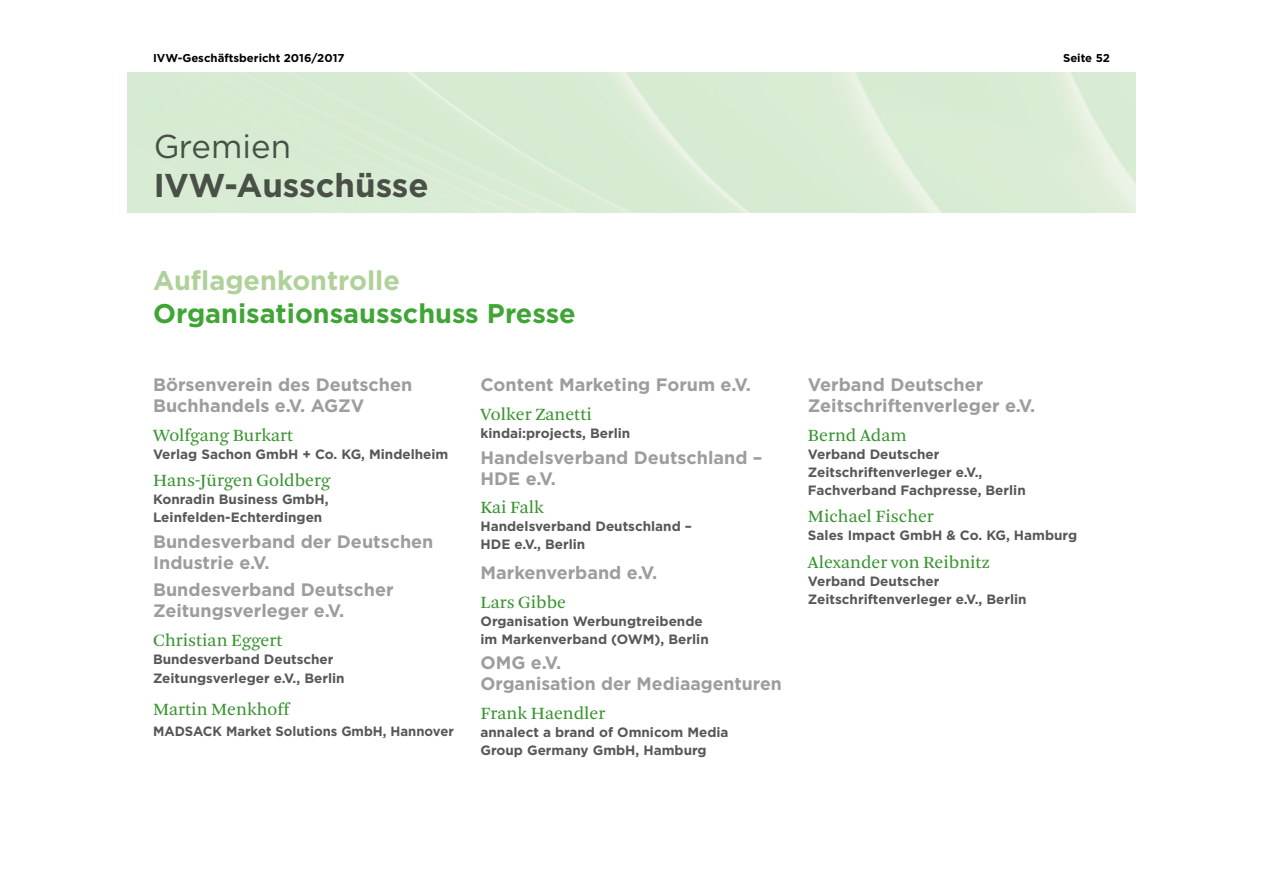
<style>
.page{position:relative;width:1263px;height:893px;background:#fff}
.page>*{position:absolute;margin:0;border:0;box-sizing:border-box;transform-origin:0 0}
.t1{font:700 33px "Gotham";color:#575756}
.t2{font:33px "Gotham";color:#575756}
.t3{font:700 27px "Gotham";color:#3fa535}
.t4{font:700 27px "Gotham";color:#b0d199}
.t5{font:700 18px/21px "Gotham";color:#9d9d9c}
.t6{font:18px "Arnhem Blond";color:#399430}
.t7{font:700 13.5px/18px "Gotham";color:#575756}
.t8{font:700 11.4px "Gotham";color:#000}
</style>
<div class="page">
<p class="t8" style="left:153px;top:50px;width:193px">IVW-Geschäftsbericht 2016/2017</p>
<p class="t8" style="left:1063px;top:50px;width:48px">Seite 52</p>
<h1 class="t2" style="left:153px;top:125px;width:139px">Gremien</h1>
<h1 class="t1" style="left:153px;top:163px;width:277px">IVW-Ausschüsse</h1>
<h2 class="t4" style="left:153px;top:263px;width:248px">Auflagenkontrolle</h2>
<h2 class="t3" style="left:153px;top:296px;width:424px">Organisationsausschuss Presse</h2>
<h3 class="t5" style="left:153px;top:374px;width:261px">Börsenverein des Deutschen<br>Buchhandels e.V. AGZV</h3>
<h3 class="t6" style="left:153px;top:426px;width:142px">Wolfgang Burkart</h3>
<p class="t7" style="left:153px;top:445px;width:297px">Verlag Sachon GmbH + Co. KG, Mindelheim</p>
<h3 class="t6" style="left:153px;top:471px;width:179px">Hans-Jürgen Goldberg</h3>
<p class="t7" style="left:153px;top:490px;width:177px">Konradin Business GmbH,<br>Leinfelden-Echterdingen</p>
<h3 class="t5" style="left:153px;top:531px;width:282px">Bundesverband der Deutschen<br>Industrie e.V.</h3>
<h3 class="t5" style="left:153px;top:579px;width:242px">Bundesverband Deutscher<br>Zeitungsverleger e.V.</h3>
<h3 class="t6" style="left:153px;top:630px;width:131px">Christian Eggert</h3>
<p class="t7" style="left:153px;top:649px;width:193px;line-height:19.8px">Bundesverband Deutscher<br>Zeitungsverleger e.V., Berlin</p>
<h3 class="t6" style="left:153px;top:700px;width:138px">Martin Menkhoff</h3>
<p class="t7" style="left:153px;top:722px;width:302px">MADSACK Market Solutions GmbH, Hannover</p>
<h3 class="t5" style="left:480px;top:374px;width:272px">Content Marketing Forum e.V.</h3>
<h3 class="t6" style="left:480px;top:405px;width:113px">Volker Zanetti</h3>
<p class="t7" style="left:480px;top:424px;width:151px">kindai:projects, Berlin</p>
<h3 class="t5" style="left:480px;top:447px;width:283px">Handelsverband Deutschland –<br>HDE e.V.</h3>
<h3 class="t6" style="left:480px;top:498px;width:65px">Kai Falk</h3>
<p class="t7" style="left:480px;top:517px;width:213px">Handelsverband Deutschland –<br>HDE e.V., Berlin</p>
<h3 class="t5" style="left:480px;top:562px;width:178px">Markenverband e.V.</h3>
<h3 class="t6" style="left:480px;top:592px;width:87px">Lars Gibbe</h3>
<p class="t7" style="left:480px;top:612px;width:230px">Organisation Werbungtreibende im Markenverband (OWM), Berlin</p>
<h3 class="t5" style="left:480px;top:652px;width:303px">OMG e.V.<br>Organisation der Mediaagenturen</h3>
<h3 class="t6" style="left:480px;top:704px;width:126px">Frank Haendler</h3>
<p class="t7" style="left:480px;top:723px;width:250px">annalect a brand of Omnicom Media<br>Group Germany GmbH, Hamburg</p>
<h3 class="t5" style="left:808px;top:374px;width:229px">Verband Deutscher<br>Zeitschriftenverleger e.V.</h3>
<h3 class="t6" style="left:808px;top:426px;width:100px">Bernd Adam</h3>
<p class="t7" style="left:808px;top:445px;width:219px">Verband Deutscher<br>Zeitschriftenverleger e.V.,<br>Fachverband Fachpresse, Berlin</p>
<h3 class="t6" style="left:808px;top:507px;width:127px">Michael Fischer</h3>
<p class="t7" style="left:808px;top:526px;width:271px">Sales Impact GmbH &amp; Co. KG, Hamburg</p>
<h3 class="t6" style="left:808px;top:552px;width:183px">Alexander von Reibnitz</h3>
<p class="t7" style="left:808px;top:572px;width:220px">Verband Deutscher<br>Zeitschriftenverleger e.V., Berlin</p>
</div>
